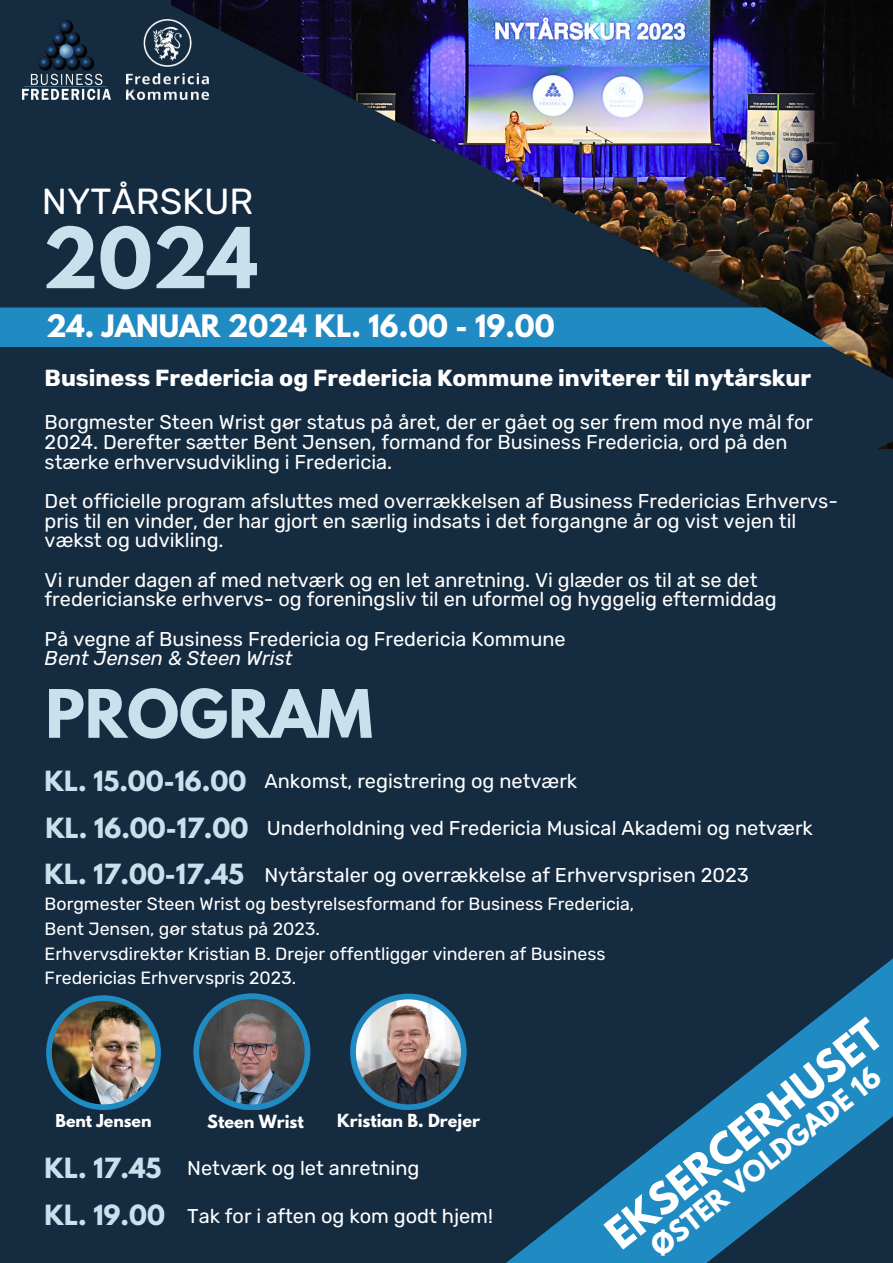
<style>
.page{position:relative;width:893px;height:1263px;background:#152b40}
.page>*{position:absolute;margin:0;border:0;box-sizing:border-box;transform-origin:0 0}
.t1{font:700 74.25px "League Spartan";color:#c8e2ed}
.t2{font:700 59.1px "League Spartan";color:#c8e2ed}
.t3{font:700 38.62px "League Spartan";color:#fff}
.t4{font:36.3px "Rubik";color:#fff}
.t5{font:700 27.38px "League Spartan";color:#fff}
.t6{font:700 25.88px "League Spartan";color:#fff}
.t7{font:700 24.67px/46.8px "League Spartan";color:#c8e2ed;text-align:justify}
.t8{font:700 23.17px "Rubik";color:#fff}
.t9{font:19.95px/19.6px "Rubik";color:#fff}
.t10{font:italic 19.95px "Rubik";color:#fff}
.t11{font:17.7px/24.8px "Rubik";color:#fff}
.t12{font:700 16.05px "League Spartan";color:#fff}
.t13{font:700 15.75px "League Spartan";color:#fff}
</style>
<div class="page">
<img style="left:169px;top:3px;width:724px;height:446px">
<img style="left:23px;top:20px;width:87px;height:79px">
<img style="left:127px;top:19px;width:81px;height:80px">
<div style="left:193px;top:993px;width:117px;height:117px;background:#208ac3;border-radius:50%"></div>
<img style="left:199px;top:999px;width:106px;height:105px;border-radius:50%">
<svg style="left:46px;top:995px;width:115px;height:115px;fill:#208ac3"></svg>
<img style="left:52px;top:1001px;width:103px;height:103px;border-radius:50%">
<div style="left:350px;top:993px;width:117px;height:117px;background:#208ac3;border-radius:50%"></div>
<img style="left:356px;top:999px;width:105px;height:105px;border-radius:50%">
<svg style="left:506px;top:958px;width:387px;height:305px"></svg>
<div style="left:0;top:307px;width:832px;height:40px;background:#208ac3"></div>
<h3 class="t4" style="left:42px;top:181px;width:213px">NYTÅRSKUR</h3>
<h1 class="t1" style="left:42px;top:200px;width:217px">2024</h1>
<h3 class="t5" style="left:46px;top:304px;width:510px">24. JANUAR 2024 KL. 16.00 - 19.00</h3>
<p class="t8" style="left:45px;top:364px;width:768px">Business Fredericia og Fredericia Kommune inviterer til nytårskur</p>
<p class="t9" style="left:45px;top:413px;width:770px">Borgmester Steen Wrist gør status på året, der er gået og ser frem mod nye mål for<br>2024. Derefter sætter Bent Jensen, formand for Business Fredericia, ord på den stærke erhvervsudvikling i Fredericia.</p>
<p class="t9" style="left:45px;top:492px;width:795px">Det officielle program afsluttes med overrækkelsen af Business Fredericias Erhvervs&shy;pris til en vinder, der har gjort en særlig indsats i det forgangne år og vist vejen til vækst og udvikling.</p>
<p class="t9" style="left:45px;top:570px;width:733px">Vi runder dagen af med netværk og en let anretning. Vi glæder os til at se det fredericianske erhvervs- og foreningsliv til en uformel og hyggelig eftermiddag</p>
<p class="t9" style="left:45px;top:629px;width:522px">På vegne af Business Fredericia og Fredericia Kommune</p>
<p class="t10" style="left:45px;top:647px;width:249px">Bent Jensen &amp; Steen Wrist</p>
<h2 class="t2" style="left:45px;top:668px;width:329px">PROGRAM</h2>
<p class="t9" style="left:264px;top:771px;width:314px">Ankomst, registrering og netværk</p>
<p class="t9" style="left:267px;top:818px;width:547px">Underholdning ved Fredericia Musical Akademi og netværk</p>
<p class="t9" style="left:264px;top:866px;width:486px">Nytårstaler og overrækkelse af Erhvervsprisen 2023</p>
<p class="t7" style="left:45px;top:757px;width:205px">KL. 15.00-16.00<br>KL. 16.00-17.00<br>KL. 17.00-17.45</p>
<p class="t11" style="left:45px;top:892px;width:591px">Borgmester Steen Wrist og bestyrelsesformand for Business Fredericia, Bent Jensen, gør status på 2023.<br>Erhvervsdirektør Kristian B. Drejer offentliggør vinderen af Business Fredericias Erhvervspris 2023.</p>
<h3 class="t3" style="left:592px;top:1214px;width:339px;rotate:-38deg">EKSERCERHUSET</h3>
<p class="t6" style="left:641px;top:1233px;width:286px;rotate:-38deg">ØSTER VOLDGADE 16</p>
<p class="t13" style="left:55px;top:1108px;width:97px">Bent Jensen</p>
<p class="t12" style="left:207px;top:1109px;width:98px">Steen Wrist</p>
<p class="t12" style="left:337px;top:1108px;width:144px">Kristian B. Drejer</p>
<p class="t7" style="left:45px;top:1145px;width:122px">KL. 17.45<br>KL. 19.00</p>
<p class="t9" style="left:187px;top:1159px;width:234px">Netværk og let anretning</p>
<p class="t9" style="left:187px;top:1206px;width:307px">Tak for i aften og kom godt hjem!</p>
</div>
